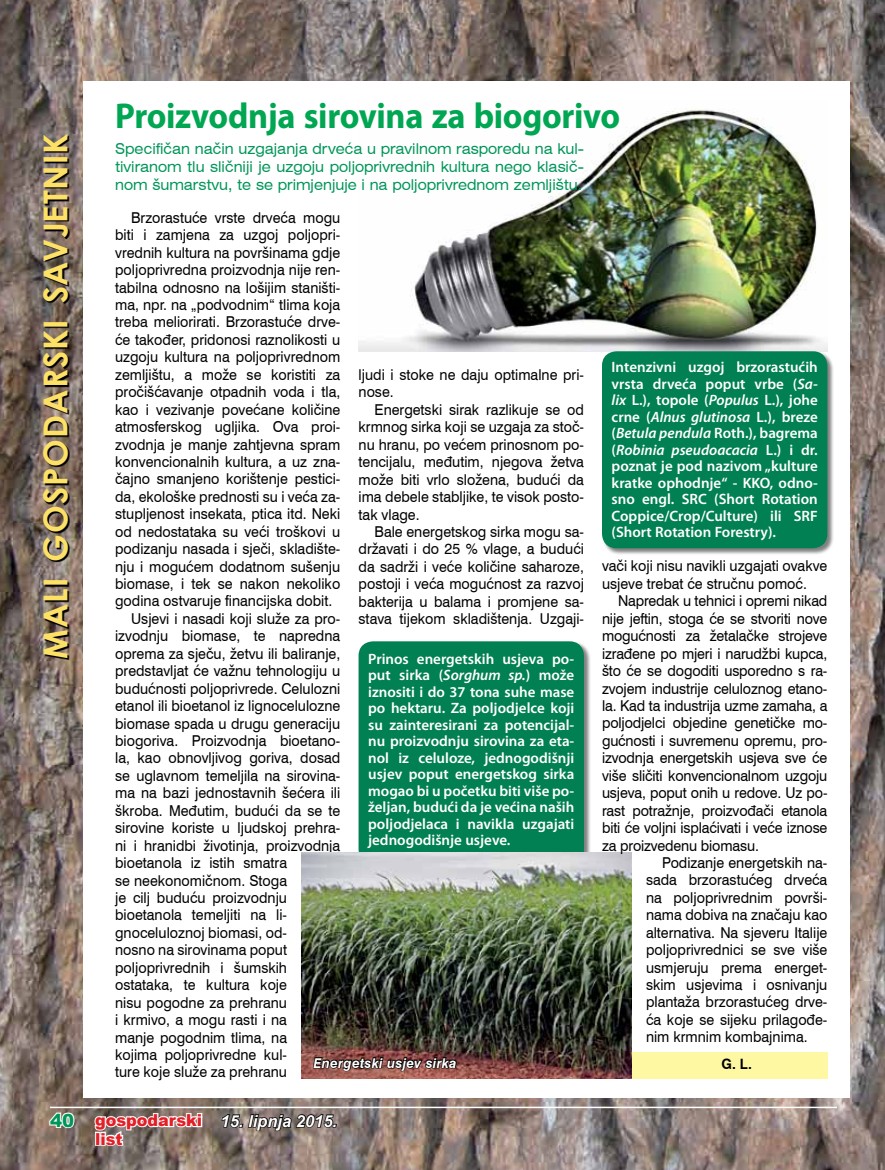
<style>
.page{position:relative;width:885px;height:1170px;background:#fff}
.page>*{position:absolute;margin:0;border:0;box-sizing:border-box;transform-origin:0 0}
.t1{font:700 36px "Myriad Pro";letter-spacing:-.01em;color:#00a651;scale:.95 1}
.t2{font:700 33px "Century Gothic";letter-spacing:.03em;color:#fde066}
.t3{font:900 18px "Arial";color:#009659}
.t4{font:900 16.5px/17.9px "Arial";color:#e31f27}
.t5{font:15px/17.4px "Swiss 721 BT";color:#000;text-align:justify;scale:.95 1}
.t6{font:600 15px/16.5px "Myriad Pro";color:#fff;text-align:justify}
.t7{font:expanded 15px/18px "Swiss 721 BT";color:#009659;text-align:justify;scale:.9 1}
.t8{font:700 14.25px "Swiss 721 BT";color:#000;scale:.95 1}
.t9{font:italic 700 13.5px "Swiss 721 BT";letter-spacing:.015em;color:#fff}
.s1{font-style:italic}
.s2{font-weight:700;font-style:italic;color:#fff}
</style>
<div class="page">
<img style="left:0;top:0;width:884px;height:1169px">
<div style="left:83px;top:81px;width:766px;height:1016px;background:#fff"></div>
<svg style="left:45px;top:135px;width:25px;height:524px;background:#4f453f"></svg>
<hr style="left:50px;top:1106px;width:786px;height:2px;background:#fff">
<svg style="left:220px;top:1112px;width:118px;height:19px;background:#564d49"></svg>
<svg style="left:93px;top:1111px;width:109px;height:36px"></svg>
<svg style="left:48px;top:1110px;width:28px;height:19px"></svg>
<img style="left:358px;top:109px;width:469px;height:242px">
<div style="left:601px;top:351px;width:233px;height:204px;background:#000;opacity:.5"></div>
<div style="left:602px;top:351px;width:225px;height:197px;background:#008053;border-radius:14px"></div>
<div style="left:358px;top:641px;width:232px;height:229px;background:#000;opacity:.5"></div>
<div style="left:358px;top:641px;width:226px;height:222px;background:#008053;border-radius:14px"></div>
<div style="left:602px;top:1052px;width:225px;height:26px;background:#fff8a3"></div>
<img style="left:301px;top:852px;width:330px;height:226px">
<svg style="left:312px;top:1045px;width:145px;height:34px;background:#6d413b"></svg>
<h2 class="t2" style="left:30px;top:659px;width:527px;rotate:-90deg">MALI GOSPODARSKI SAVJETNIK</h2>
<p class="t3" style="left:50px;top:1107px;width:26px">40</p>
<h1 class="t1" style="left:115px;top:92px;width:533px">Proizvodnja sirovina za biogorivo</h1>
<p class="t7" style="left:115px;top:140px;width:522px">Specifičan način uzgajanja drveća u pravilnom rasporedu na kul&shy;tiviranom tlu sličniji je uzgoju poljoprivrednih kultura nego klasič&shy;nom šumarstvu, te se primjenjuje i na poljoprivrednom zemljištu.</p>
<p class="t5" style="left:131px;top:209px;width:222px">Brzorastuće vrste drveća mogu</p>
<p class="t5" style="left:115px;top:226px;width:238px">biti i zamjena za uzgoj poljopri-</p>
<p class="t5" style="left:115px;top:243px;width:238px">vrednih kultura na površinama gdje</p>
<p class="t5" style="left:115px;top:261px;width:238px">poljoprivredna proizvodnja nije ren-</p>
<p class="t5" style="left:115px;top:278px;width:238px">tabilna odnosno na lošijim staništi-</p>
<p class="t5" style="left:115px;top:296px;width:238px">ma, npr. na „podvodnim“ tlima koja</p>
<p class="t5" style="left:115px;top:313px;width:238px">treba meliorirati. Brzorastuće drve-</p>
<p class="t5" style="left:115px;top:331px;width:238px">će također, pridonosi raznolikosti u</p>
<p class="t5" style="left:115px;top:348px;width:238px">uzgoju kultura na poljoprivrednom</p>
<p class="t5" style="left:115px;top:365px;width:238px">zemljištu, a može se koristiti za</p>
<p class="t5" style="left:115px;top:383px;width:238px">pročišćavanje otpadnih voda i tla,</p>
<p class="t5" style="left:115px;top:400px;width:238px">kao i vezivanje povećane količine</p>
<p class="t5" style="left:115px;top:418px;width:238px">atmosferskog ugljika. Ova proi-</p>
<p class="t5" style="left:115px;top:435px;width:238px">zvodnja je manje zahtjevna spram</p>
<p class="t5" style="left:115px;top:453px;width:238px">konvencionalnih kultura, a uz zna-</p>
<p class="t5" style="left:115px;top:470px;width:238px">čajno smanjeno korištenje pestici-</p>
<p class="t5" style="left:115px;top:487px;width:238px">da, ekološke prednosti su i veća za-</p>
<p class="t5" style="left:115px;top:505px;width:238px">stupljenost insekata, ptica itd. Neki</p>
<p class="t5" style="left:115px;top:522px;width:238px">od nedostataka su veći troškovi u</p>
<p class="t5" style="left:115px;top:540px;width:238px">podizanju nasada i sječi, skladište-</p>
<p class="t5" style="left:115px;top:557px;width:238px">nju i mogućem dodatnom sušenju</p>
<p class="t5" style="left:115px;top:575px;width:238px">biomase, i tek se nakon nekoliko</p>
<p class="t5" style="left:115px;top:592px;width:230px">godina ostvaruje financijska dobit.</p>
<p class="t5" style="left:131px;top:609px;width:222px">Usjevi i nasadi koji služe za pro-</p>
<p class="t5" style="left:115px;top:627px;width:238px">izvodnju biomase, te napredna</p>
<p class="t5" style="left:115px;top:644px;width:238px">oprema za sječu, žetvu ili baliranje,</p>
<p class="t5" style="left:115px;top:662px;width:238px">predstavljat će važnu tehnologiju u</p>
<p class="t5" style="left:115px;top:679px;width:238px">budućnosti poljoprivrede. Celulozni</p>
<p class="t5" style="left:115px;top:697px;width:238px">etanol ili bioetanol iz lignocelulozne</p>
<p class="t5" style="left:115px;top:714px;width:238px">biomase spada u drugu generaciju</p>
<p class="t5" style="left:115px;top:731px;width:238px">biogoriva. Proizvodnja bioetano-</p>
<p class="t5" style="left:115px;top:749px;width:238px">la, kao obnovljivog goriva, dosad</p>
<p class="t5" style="left:115px;top:766px;width:238px">se uglavnom temeljila na sirovina-</p>
<p class="t5" style="left:115px;top:784px;width:238px">ma na bazi jednostavnih šećera ili</p>
<p class="t5" style="left:115px;top:801px;width:238px">škroba. Međutim, budući da se te</p>
<p class="t5" style="left:115px;top:819px;width:238px">sirovine koriste u ljudskoj prehra-</p>
<p class="t5" style="left:115px;top:836px;width:238px">ni i hranidbi životinja, proizvodnja</p>
<p class="t5" style="left:115px;top:853px;width:182px">bioetanola iz istih smatra</p>
<p class="t5" style="left:115px;top:871px;width:182px">se neekonomičnom. Stoga</p>
<p class="t5" style="left:115px;top:888px;width:182px">je cilj buduću proizvodnju</p>
<p class="t5" style="left:115px;top:906px;width:182px">bioetanola temeljiti na li-</p>
<p class="t5" style="left:115px;top:923px;width:182px">gnoceluloznoj biomasi, od-</p>
<p class="t5" style="left:115px;top:941px;width:182px">nosno na sirovinama poput</p>
<p class="t5" style="left:115px;top:958px;width:182px">poljoprivrednih i šumskih</p>
<p class="t5" style="left:115px;top:975px;width:182px">ostataka, te kultura koje</p>
<p class="t5" style="left:115px;top:993px;width:182px">nisu pogodne za prehranu</p>
<p class="t5" style="left:115px;top:1010px;width:182px">i krmivo, a mogu rasti i na</p>
<p class="t5" style="left:115px;top:1028px;width:182px">manje pogodnim tlima, na</p>
<p class="t5" style="left:115px;top:1045px;width:182px">kojima poljoprivredne kul-</p>
<p class="t5" style="left:115px;top:1063px;width:182px">ture koje služe za prehranu</p>
<p class="t5" style="left:358px;top:366px;width:239px">ljudi i stoke ne daju optimalne pri&shy;nose.</p>
<p class="t5" style="left:358px;top:401px;width:239px;text-indent:16px">Energetski sirak razlikuje se od krmnog sirka koji se uzgaja za stoč&shy;nu hranu, po većem prinosnom po&shy;tencijalu, međutim, njegova žetva može biti vrlo složena, budući da ima debele stabljike, te visok posto&shy;tak vlage.</p>
<p class="t5" style="left:358px;top:523px;width:239px;text-indent:16px">Bale energetskog sirka mogu sa&shy;državati i do 25 % vlage, a budući da sadrži i veće količine saharoze, postoji i veća mogućnost za razvoj bakterija u balama i promjene sa&shy;stava tijekom skladištenja. Uzgaji-</p>
<p class="t6" style="left:368px;top:650px;width:208px">Prinos energetskih usjeva po&shy;put sirka (<span class="s1">Sorghum sp.</span>) može iznositi i do 37 tona suhe mase po hektaru. Za poljodjelce koji su zainteresirani za potencijal&shy;nu proizvodnju sirovina za eta&shy;nol iz celuloze, jednogodišnji usjev poput energetskog sirka mogao bi u početku biti više po&shy;željan, budući da je većina naših poljodjelaca i navikla uzgajati jednogodišnje usjeve.</p>
<p class="t9" style="left:313px;top:1054px;width:145px">Energetski usjev sirka</p>
<p class="t4" style="left:95px;top:1111px;width:243px">gospodarski <span class="s2">15. lipnja 2015. </span>list</p>
<p class="t6" style="left:611px;top:358px;width:208px">Intenzivni uzgoj brzorastućih vrsta drveća poput vrbe (<span class="s1">Sa&shy;lix</span> L.), topole (<span class="s1">Populus</span> L.), johe crne (<span class="s1">Alnus glutinosa</span> L.), breze (<span class="s1">Betula pendula</span> Roth.), bagrema (<span class="s1">Robinia pseudoacacia</span> L.) i dr. poznat je pod nazivom „kulture kratke ophodnje“ - KKO, odno&shy;sno engl. SRC (Short Rotation Coppice/Crop/Culture) ili SRF (Short Rotation Forestry).</p>
<p class="t5" style="left:602px;top:557px;width:239px">vači koji nisu navikli uzgajati ovakve usjeve trebat će stručnu pomoć.</p>
<p class="t5" style="left:602px;top:592px;width:239px;text-indent:16px">Napredak u tehnici i opremi nikad nije jeftin, stoga će se stvoriti nove mogućnosti za žetalačke strojeve izrađene po mjeri i narudžbi kupca, što će se dogoditi usporedno s ra&shy;zvojem industrije celuloznog etano&shy;la. Kad ta industrija uzme zamaha, a poljodjelci objedine genetičke mo&shy;gućnosti i suvremenu opremu, pro&shy;izvodnja energetskih usjeva sve će više sličiti konvencionalnom uzgoju usjeva, poput onih u redove. Uz po&shy;rast potražnje, proizvođači etanola biti će voljni isplaćivati i veće iznose za proizvedenu biomasu.</p>
<p class="t5" style="left:646px;top:853px;width:192px;text-indent:16px">Podizanje energetskih na&shy;sada brzorastućeg drveća na poljoprivrednim površi&shy;nama dobiva na značaju kao alternativa. Na sjeveru Italije poljoprivrednici se sve više usmjeruju prema energet&shy;skim usjevima i osnivanju plantaža brzorastućeg drve&shy;ća koje se sijeku prilagođe&shy;nim krmnim kombajnima.</p>
<p class="t8" style="left:721px;top:1054px;width:33px">G. L.</p>
</div>
